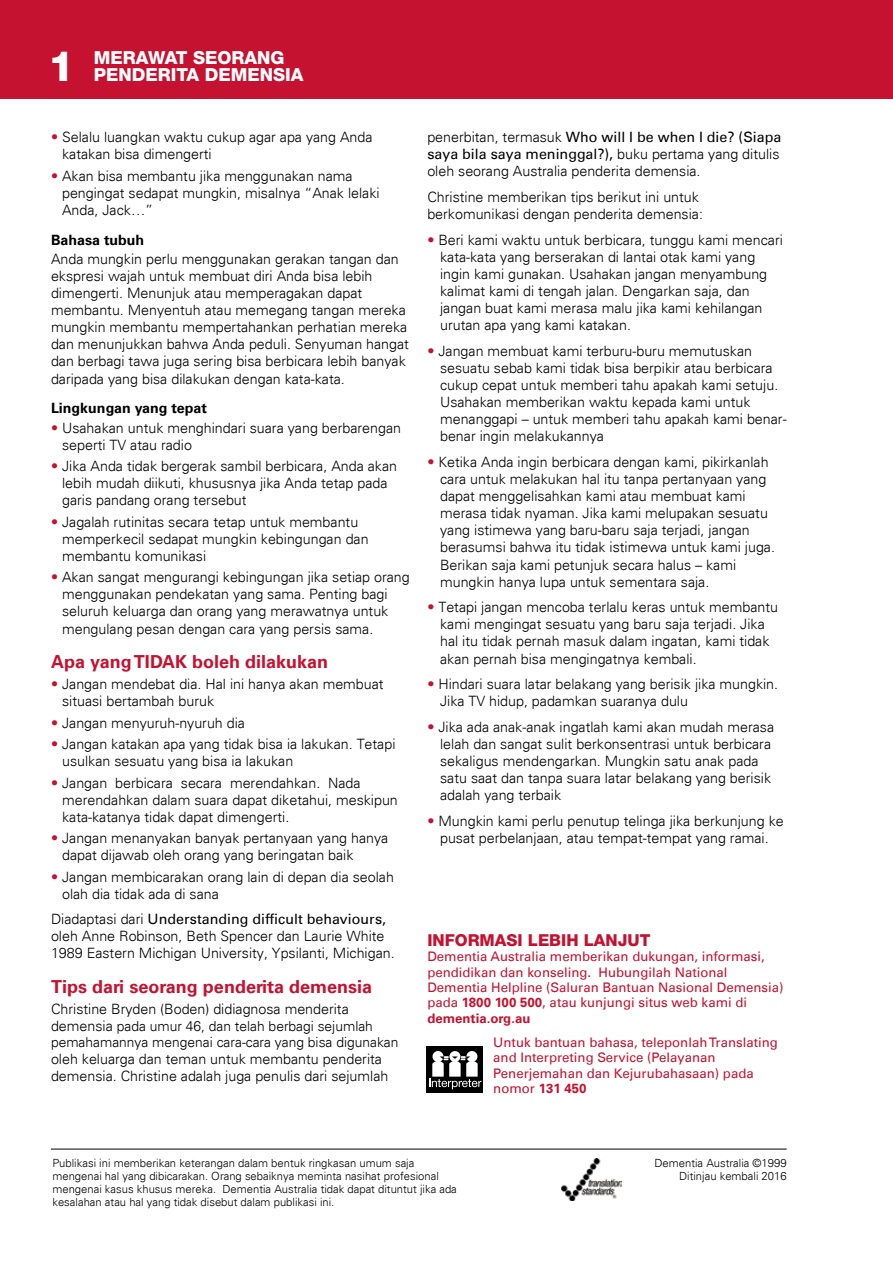
<style>
.page{position:relative;width:893px;height:1263px;background:#fff}
.page>*{position:absolute;margin:0;border:0;box-sizing:border-box;transform-origin:0 0}
.t1{font:800 42px "Helvetica Neue LT Pro";color:#fff}
.t2{font:700 18px "Univers LT Std";color:#c41230}
.t3{font:800 18px "Helvetica Neue LT Pro";color:#fff}
.t4{font:800 16.5px "Helvetica Neue LT Pro";color:#c41230}
.t5{font:300 14.25px/17.1px "Univers";color:#000}
.t6{font:14.25px/17.1px "Univers LT Std";color:#000}
.t7{font:700 14.25px "Univers LT Std";color:#000}
.t8{font:300 13.8px/15.3px "Univers";color:#000}
.t9{font:13.2px/15.5px "Univers LT Std";color:#c41230}
.t10{font:300 11.25px/13.2px "Univers";color:#000}
.s1{color:#c41230}
.s2{font-family:"Univers";font-weight:300}
.s3{font-size:14.25px}
.s4{font-weight:700}
</style>
<div class="page">
<hr style="left:51px;top:1149px;width:736px;height:1px;background:#000">
<div style="left:0;top:0;width:893px;height:99px;background:#c41230"></div>
<div style="left:426px;top:1046px;width:57px;height:47px;background:#000"></div>
<div style="left:466px;top:1051px;width:11px;height:11px;background:#fff;border-radius:50%"></div>
<div style="left:432px;top:1051px;width:11px;height:11px;background:#fff;border-radius:50%"></div>
<div style="left:449px;top:1051px;width:11px;height:11px;background:#fff;border-radius:50%"></div>
<svg style="left:429px;top:1056px;width:53px;height:33px"></svg>
<img style="left:561px;top:1159px;width:60px;height:41px">
<h1 class="t1" style="left:48px;top:41px;width:28px">1</h1>
<p class="t3" style="left:94px;top:46px;width:192px">MERAWAT SEORANG</p>
<p class="t3" style="left:94px;top:64px;width:211px">PENDERITA DEMENSIA</p>
<p class="t5" style="left:62px;top:129px;width:312px;text-indent:-11px"><span class="s1">•</span> Selalu luangkan waktu cukup agar apa yang Anda katakan bisa dimengerti</p>
<p class="t5" style="left:62px;top:167px;width:319px;text-indent:-11px"><span class="s1">•</span> Akan bisa membantu jika menggunakan nama pengingat sedapat mungkin, misalnya “Anak lelaki<br>Anda, Jack…”</p>
<p class="t7" style="left:51px;top:231px;width:95px">Bahasa tubuh</p>
<p class="t5" style="left:51px;top:250px;width:359px">Anda mungkin perlu menggunakan gerakan tangan dan ekspresi wajah untuk membuat diri Anda bisa lebih dimengerti. Menunjuk atau memperagakan dapat membantu. Menyentuh atau memegang tangan mereka mungkin membantu mempertahankan perhatian mereka dan menunjukkan bahwa Anda peduli. Senyuman hangat dan berbagi tawa juga sering bisa berbicara lebih banyak daripada yang bisa dilakukan dengan kata-kata.</p>
<p class="t7" style="left:51px;top:400px;width:157px">Lingkungan yang tepat</p>
<p class="t5" style="left:62px;top:419px;width:340px;text-indent:-11px"><span class="s1">•</span> Usahakan untuk menghindari suara yang berbarengan seperti TV atau radio</p>
<p class="t5" style="left:62px;top:457px;width:336px;text-indent:-11px"><span class="s1">•</span> Jika Anda tidak bergerak sambil berbicara, Anda akan lebih mudah diikuti, khususnya jika Anda tetap pada garis pandang orang tersebut</p>
<p class="t5" style="left:62px;top:513px;width:308px;text-indent:-11px"><span class="s1">•</span> Jagalah rutinitas secara tetap untuk membantu memperkecil sedapat mungkin kebingungan dan membantu komunikasi</p>
<p class="t5" style="left:62px;top:569px;width:349px;text-indent:-11px"><span class="s1">•</span> Akan sangat mengurangi kebingungan jika setiap orang menggunakan pendekatan yang sama. Penting bagi seluruh keluarga dan orang yang merawatnya untuk mengulang pesan dengan cara yang persis sama.</p>
<p class="t2" style="left:51px;top:651px;width:279px">Apa yang TIDAK boleh dilakukan</p>
<p class="t5" style="left:62px;top:676px;width:323px;text-indent:-11px"><span class="s1">•</span> Jangan mendebat dia. Hal ini hanya akan membuat situasi bertambah buruk</p>
<p class="t5" style="left:51px;top:714px;width:196px"><span class="s1">•</span> Jangan menyuruh-nyuruh dia</p>
<p class="t5" style="left:62px;top:735px;width:335px;text-indent:-11px"><span class="s1">•</span> Jangan katakan apa yang tidak bisa ia lakukan. Tetapi usulkan sesuatu yang bisa ia lakukan</p>
<p class="t5" style="left:62px;top:774px;width:337px;text-indent:-11px"><span class="s1">•</span> Jangan berbicara secara merendahkan. Nada merendahkan dalam suara dapat diketahui, meskipun kata-katanya tidak dapat dimengerti.</p>
<p class="t5" style="left:62px;top:829px;width:328px;text-indent:-11px"><span class="s1">•</span> Jangan menanyakan banyak pertanyaan yang hanya dapat dijawab oleh orang yang beringatan baik</p>
<p class="t5" style="left:62px;top:868px;width:333px;text-indent:-11px"><span class="s1">•</span> Jangan membicarakan orang lain di depan dia seolah olah dia tidak ada di sana</p>
<p class="t6" style="left:51px;top:911px;width:337px"><span class="s2">Diadaptasi dari</span> Understanding difficult behaviours,</p>
<p class="t5" style="left:51px;top:928px;width:345px">oleh Anne Robinson, Beth Spencer dan Laurie White<br>1989 Eastern Michigan University, Ypsilanti, Michigan.</p>
<p class="t2" style="left:51px;top:976px;width:323px">Tips dari seorang penderita demensia</p>
<p class="t5" style="left:51px;top:1000px;width:299px">Christine Bryden (Boden) didiagnosa menderita</p>
<p class="t8" style="left:51px;top:1019px;width:349px"><span class="s3">demensia</span> pada umur 46, dan telah berbagi sejumlah pemahamannya mengenai cara-cara yang bisa digunakan</p>
<p class="t5" style="left:51px;top:1050px;width:339px">oleh keluarga dan teman untuk membantu penderita demensia. Christine adalah juga penulis dari sejumlah</p>
<p class="t6" style="left:427px;top:129px;width:355px"><span class="s2">penerbitan, termasuk</span> Who will I be when I die? (Siapa saya bila saya meninggal?), <span class="s2">buku pertama yang ditulis</span></p>
<p class="t5" style="left:427px;top:158px;width:275px;line-height:25.7px">oleh seorang Australia penderita demensia.<br>Christine memberikan tips berikut ini untuk</p>
<p class="t5" style="left:427px;top:205px;width:277px">berkomunikasi dengan penderita demensia:</p>
<p class="t5" style="left:440px;top:231px;width:344px;text-indent:-13px"><span class="s1">•</span> Beri kami waktu untuk berbicara, tunggu kami mencari kata-kata yang berserakan di lantai otak kami yang ingin kami gunakan. Usahakan jangan menyambung kalimat kami di tengah jalan. Dengarkan saja, dan jangan buat kami merasa malu jika kami kehilangan urutan apa yang kami katakan.</p>
<p class="t5" style="left:440px;top:342px;width:348px;text-indent:-13px"><span class="s1">•</span> Jangan membuat kami terburu-buru memutuskan sesuatu sebab kami tidak bisa berpikir atau berbicara cukup cepat untuk memberi tahu apakah kami setuju.<br>Usahakan memberikan waktu kepada kami untuk menanggapi – untuk memberi tahu apakah kami benar&shy;benar ingin melakukannya</p>
<p class="t5" style="left:440px;top:453px;width:336px;text-indent:-13px"><span class="s1">•</span> Ketika Anda ingin berbicara dengan kami, pikirkanlah cara untuk melakukan hal itu tanpa pertanyaan yang dapat menggelisahkan kami atau membuat kami merasa tidak nyaman. Jika kami melupakan sesuatu yang istimewa yang baru-baru saja terjadi, jangan berasumsi bahwa itu tidak istimewa untuk kami juga.<br>Berikan saja kami petunjuk secara halus – kami mungkin hanya lupa untuk sementara saja.</p>
<p class="t5" style="left:440px;top:599px;width:340px;text-indent:-13px"><span class="s1">•</span> Tetapi jangan mencoba terlalu keras untuk membantu kami mengingat sesuatu yang baru saja terjadi. Jika hal itu tidak pernah masuk dalam ingatan, kami tidak akan pernah bisa mengingatnya kembali.</p>
<p class="t5" style="left:440px;top:675px;width:340px;text-indent:-13px"><span class="s1">•</span> Hindari suara latar belakang yang berisik jika mungkin.<br>Jika TV hidup, padamkan suaranya dulu</p>
<p class="t5" style="left:440px;top:718px;width:336px;text-indent:-13px"><span class="s1">•</span> Jika ada anak-anak ingatlah kami akan mudah merasa lelah dan sangat sulit berkonsentrasi untuk berbicara sekaligus mendengarkan. Mungkin satu anak pada satu saat dan tanpa suara latar belakang yang berisik adalah yang terbaik</p>
<p class="t5" style="left:427px;top:812px;width:358px;text-align:center"><span class="s1">•</span> Mungkin kami perlu penutup telinga jika berkunjung ke pusat perbelanjaan, atau tempat-tempat yang ramai.</p>
<p class="t4" style="left:427px;top:930px;width:225px">INFORMASI LEBIH LANJUT</p>
<p class="t9" style="left:427px;top:949px;width:358px">Dementia Australia memberikan dukungan, informasi, pendidikan dan konseling. Hubungilah National Dementia Helpline (Saluran Bantuan Nasional Demensia) pada <span class="s4">1800 100 500</span>, atau kunjungi situs web kami di <span class="s4">dementia.org.au</span></p>
<p class="t9" style="left:493px;top:1034px;width:286px">Untuk bantuan bahasa, teleponlah Translating and Interpreting Service (Pelayanan Penerjemahan dan Kejurubahasaan) pada nomor <span class="s4">131 450</span></p>
<p class="t10" style="left:52px;top:1156px;width:406px">Publikasi ini memberikan keterangan dalam bentuk ringkasan umum saja mengenai hal yang dibicarakan. Orang sebaiknya meminta nasihat profesional mengenai kasus khusus mereka. Dementia Australia tidak dapat dituntut jika ada kesalahan atau hal yang tidak disebut dalam publikasi ini.</p>
<p class="t10" style="left:654px;top:1156px;width:134px;text-align:right">Dementia Australia ©1999<br>Ditinjau kembali 2016</p>
</div>
